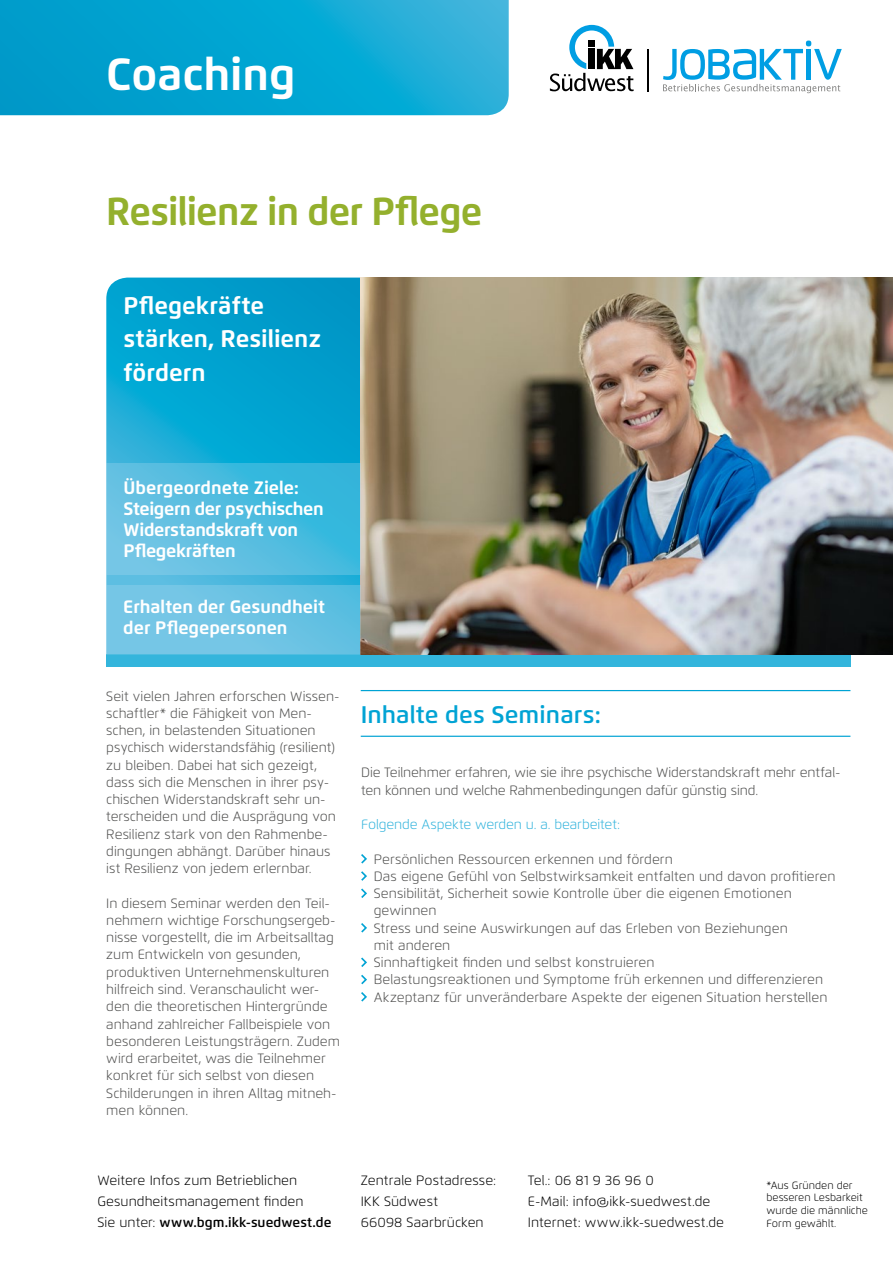
<style>
.page{position:relative;width:893px;height:1263px;background:#fff}
.page>*{position:absolute;margin:0;border:0;box-sizing:border-box;transform-origin:0 0}
.t1{font:700 45px "Flexo";color:#fff}
.t2{font:700 39px "Flexo";letter-spacing:-.02em;color:#94b02d}
.t3{font:700 24px/33.6px "Flexo";color:#fff}
.t4{font:600 24px "Flexo";letter-spacing:.005em;color:#00a3d4}
.t5{font:700 18px/21px "Flexo";letter-spacing:-.005em;color:#fff}
.t6{font:300 13.5px/17.2px "Flexo";color:#4e4e4d}
.t7{font:300 13.5px/21px "Flexo";letter-spacing:.005em;color:#000}
.t8{font:300 13.5px "Flexo";letter-spacing:-.01em;color:#31b3dc}
.t9{font:300 10.5px/12.6px "Flexo";color:#000}
.s1{font-weight:600}
</style>
<div class="page">
<svg style="left:0;top:0;width:509px;height:115px;background:#0ba6d2"></svg>
<svg style="left:663px;top:41px;width:179px;height:52px"></svg>
<svg style="left:550px;top:25px;width:84px;height:66px"></svg>
<hr style="left:648px;top:49px;width:1px;height:42px;background:#000">
<svg style="left:106px;top:278px;width:255px;height:307px;background:#09a3d0"></svg>
<div style="left:106px;top:654px;width:744px;height:13px;background:#33b5dc"></div>
<img style="left:361px;top:278px;width:532px;height:376px">
<svg style="left:106px;top:463px;width:255px;height:111px;background:#52bddf"></svg>
<div style="left:106px;top:585px;width:255px;height:69px;background:linear-gradient(to right,#7cc8e7,#5dbfe1)"></div>
<svg style="left:361px;top:854px;width:6px;height:44px"></svg>
<svg style="left:361px;top:923px;width:6px;height:10px"></svg>
<svg style="left:361px;top:957px;width:6px;height:45px"></svg>
<hr style="left:361px;top:690px;width:489px;height:1px;background:#00a3d4">
<hr style="left:361px;top:736px;width:489px;height:1px;background:#00a3d4">
<h1 class="t1" style="left:106px;top:47px;width:191px">Coaching</h1>
<h2 class="t2" style="left:106px;top:187px;width:378px">Resilienz in der Pflege</h2>
<h3 class="t3" style="left:124px;top:288px;width:199px">Pflegekräfte stärken, Resilienz fördern</h3>
<h3 class="t5" style="left:124px;top:477px;width:202px">Übergeordnete Ziele:<br>Steigern der psychischen<br>Widerstandskraft von<br>Pflegekräften</h3>
<h3 class="t5" style="left:123px;top:596px;width:203px">Erhalten der Gesundheit der Pflegepersonen</h3>
<p class="t6" style="left:106px;top:687px;width:235px">Seit vielen Jahren erforschen Wissen&shy;schaftler* die Fähigkeit von Men&shy;schen, in belastenden Situationen psychisch widerstandsfähig (resilient) zu bleiben. Dabei hat sich gezeigt, dass sich die Menschen in ihrer psy&shy;chischen Widerstandskraft sehr un&shy;terscheiden und die Ausprägung von Resilienz stark von den Rahmenbe&shy;dingungen abhängt. Darüber hinaus ist Resilienz von jedem erlernbar.</p>
<p class="t6" style="left:106px;top:894px;width:235px">In diesem Seminar werden den Teil&shy;nehmern wichtige Forschungsergeb&shy;nisse vorgestellt, die im Arbeitsalltag zum Entwickeln von gesunden, produktiven Unternehmenskulturen hilfreich sind. Veranschaulicht wer&shy;den die theoretischen Hintergründe anhand zahlreicher Fallbeispiele von besonderen Leistungsträgern. Zudem wird erarbeitet, was die Teilnehmer konkret für sich selbst von diesen Schilderungen in ihren Alltag mitneh&shy;men können.</p>
<h3 class="t4" style="left:361px;top:700px;width:242px">Inhalte des Seminars:</h3>
<p class="t6" style="left:361px;top:764px;width:481px">Die Teilnehmer erfahren, wie sie ihre psychische Widerstandskraft mehr entfal&shy;ten können und welche Rahmenbedingungen dafür günstig sind.</p>
<p class="t8" style="left:361px;top:816px;width:260px">Folgende Aspekte werden u. a. bearbeitet:</p>
<p class="t6" style="left:374px;top:850px;width:463px">Persönlichen Ressourcen erkennen und fördern<br>Das eigene Gefühl von Selbstwirksamkeit entfalten und davon profitieren Sensibilität, Sicherheit sowie Kontrolle über die eigenen Emotionen gewinnen<br>Stress und seine Auswirkungen auf das Erleben von Beziehungen<br>mit anderen<br>Sinnhaftigkeit finden und selbst konstruieren<br>Belastungsreaktionen und Symptome früh erkennen und differenzieren Akzeptanz für unveränderbare Aspekte der eigenen Situation herstellen</p>
<p class="t7" style="left:97px;top:1170px;width:236px">Weitere Infos zum Betrieblichen<br>Gesundheitsmanagement finden<br>Sie unter: <span class="s1">www.bgm.ikk-suedwest.de</span></p>
<p class="t7" style="left:528px;top:1169px;width:198px">Tel.: 06 81 9 36 96 0<br>E-Mail: info@ikk-suedwest.de<br>Internet: www.ikk-suedwest.de</p>
<p class="t7" style="left:361px;top:1169px;width:137px">Zentrale Postadresse:<br>IKK Südwest<br>66098 Saarbrücken</p>
<p class="t9" style="left:766px;top:1179px;width:103px">*Aus Gründen der besseren Lesbarkeit wurde die männliche<br>Form gewählt.</p>
</div>
